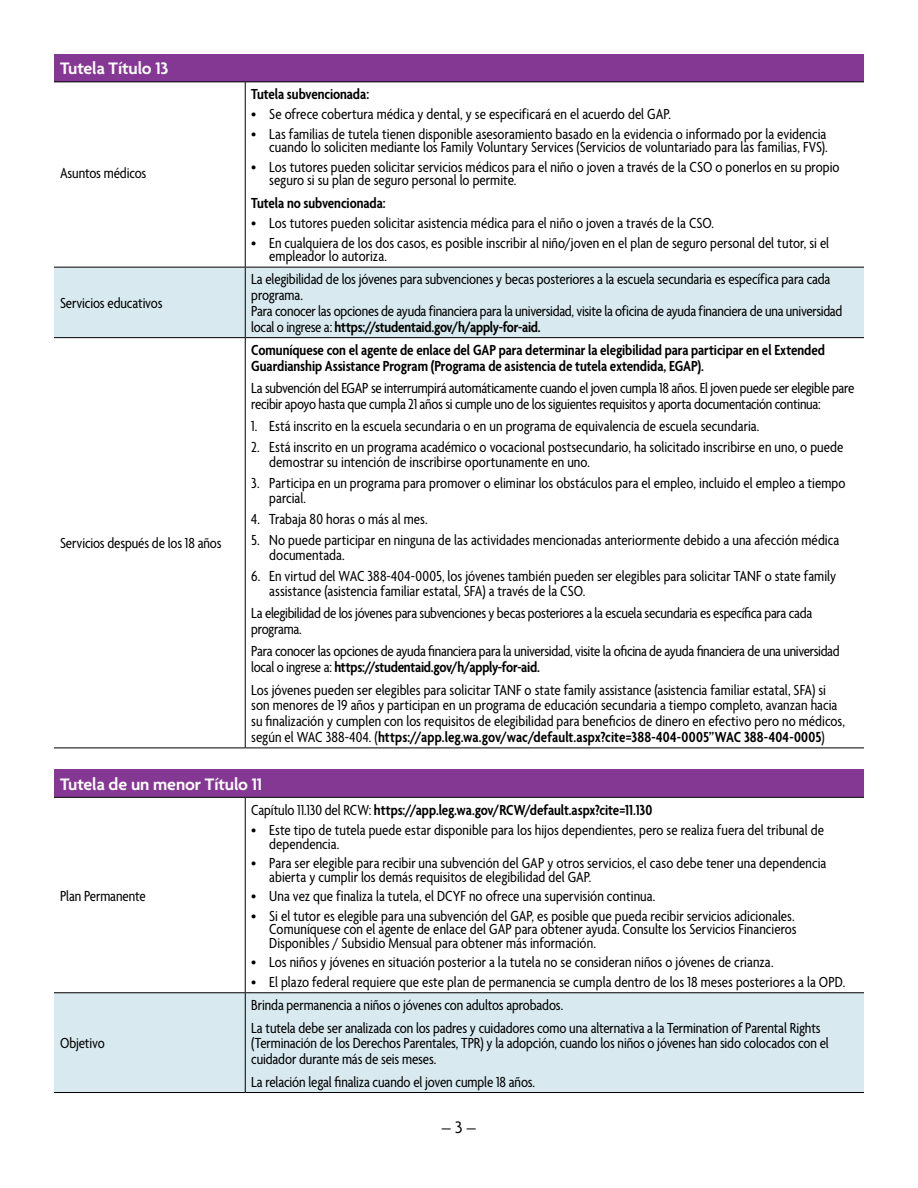
<style>
.page{position:relative;width:918px;height:1188px;background:#fff}
.page>*{position:absolute;margin:0;border:0;box-sizing:border-box;transform-origin:0 0}
.t1{font:600 18px "Agenda";letter-spacing:-.005em;color:#fff}
.t2{font:18px "Agenda";color:#000}
.t3{font:condensed 15.75px/13.5px "Agenda";color:#000}
.t4{font:condensed 15.75px/15.8px "Agenda";letter-spacing:-.02em;color:#000}
.t5{font:600 condensed 15.75px/15.8px "Agenda";letter-spacing:-.005em;color:#000}
.s1{font-size:16.5px}
.s2{font-weight:600}
.s3{font-weight:400}
</style>
<div class="page">
<div style="left:54px;top:54px;width:810px;height:28px;background:#853794"></div>
<div style="left:54px;top:268px;width:810px;height:69px;background:#d8e9ef"></div>
<hr style="left:54px;top:81px;width:191px;height:1px;background:#000">
<hr style="left:245px;top:81px;width:619px;height:1px;background:#000">
<hr style="left:245px;top:82px;width:1px;height:185px;background:#000">
<hr style="left:54px;top:267px;width:191px;height:1px;background:#000">
<hr style="left:245px;top:267px;width:619px;height:1px;background:#000">
<hr style="left:245px;top:268px;width:1px;height:69px;background:#000">
<hr style="left:54px;top:337px;width:191px;height:1px;background:#000">
<hr style="left:245px;top:337px;width:619px;height:1px;background:#000">
<hr style="left:245px;top:338px;width:1px;height:410px;background:#000">
<hr style="left:54px;top:748px;width:191px;height:1px;background:#000">
<hr style="left:245px;top:748px;width:619px;height:1px;background:#000">
<div style="left:54px;top:770px;width:810px;height:27px;background:#853794"></div>
<div style="left:54px;top:993px;width:810px;height:99px;background:#d8e9ef"></div>
<hr style="left:54px;top:797px;width:191px;height:1px;background:#000">
<hr style="left:245px;top:797px;width:619px;height:1px;background:#000">
<hr style="left:245px;top:798px;width:1px;height:194px;background:#000">
<hr style="left:54px;top:992px;width:191px;height:1px;background:#000">
<hr style="left:245px;top:993px;width:1px;height:99px;background:#000">
<hr style="left:245px;top:992px;width:619px;height:1px;background:#000">
<hr style="left:54px;top:1092px;width:191px;height:1px;background:#000">
<hr style="left:245px;top:1092px;width:619px;height:1px;background:#000">
<p class="t1" style="left:60px;top:59px;width:110px">Tutela Título 13</p>
<p class="t3" style="left:60px;top:167px;width:88px">Asuntos médicos</p>
<p class="t3" style="left:60px;top:297px;width:104px">Servicios educativos</p>
<p class="t5" style="left:251px;top:87px;width:119px">Tutela subvencionada:</p>
<p class="t3" style="left:251px;top:109px;width:421px"><span class="s1">•</span> Se ofrece cobertura médica y dental, y se especificará en el acuerdo del GAP.</p>
<p class="t3" style="left:251px;top:128px;width:578px;text-align:right"><span class="s1">•</span> Las familias de tutela tienen disponible asesoramiento basado en la evidencia o informado por la evidencia cuando lo soliciten mediante los Family Voluntary Services (Servicios de voluntariado para las familias, FVS).</p>
<p class="t3" style="left:269px;top:161px;width:572px;text-indent:-18px"><span class="s1">•</span> Los tutores pueden solicitar servicios médicos para el niño o joven a través de la CSO o ponerlos en su propio seguro si su plan de seguro personal lo permite.</p>
<p class="t5" style="left:251px;top:196px;width:136px">Tutela no subvencionada:</p>
<p class="t3" style="left:251px;top:217px;width:464px"><span class="s1">•</span> Los tutores pueden solicitar asistencia médica para el niño o joven a través de la CSO.</p>
<p class="t3" style="left:269px;top:237px;width:562px;text-indent:-18px"><span class="s1">•</span> En cualquiera de los dos casos, es posible inscribir al niño/joven en el plan de seguro personal del tutor, si el empleador lo autoriza.</p>
<p class="t3" style="left:251px;top:272px;width:593px;line-height:15.8px">La elegibilidad de los jóvenes para subvenciones y becas posteriores a la escuela secundaria es específica para cada programa.<br>Para conocer las opciones de ayuda financiera para la universidad, visite la oficina de ayuda financiera de una universidad local o ingrese a: <span class="s2">https://studentaid.gov/h/apply-for-aid.</span></p>
<p class="t5" style="left:251px;top:343px;width:575px">Comuníquese con el agente de enlace del GAP para determinar la elegibilidad para participar en el Extended<br>Guardianship Assistance Program (Programa de asistencia de tutela extendida, EGAP).</p>
<p class="t4" style="left:251px;top:381px;width:605px">La subvención del EGAP se interrumpirá automáticamente cuando el joven cumpla 18 años. El joven puede ser elegible pare recibir apoyo hasta que cumpla 21 años si cumple uno de los siguientes requisitos y aporta documentación continua:</p>
<p class="t3" style="left:251px;top:420px;width:510px">1. Está inscrito en la escuela secundaria o en un programa de equivalencia de escuela secundaria.</p>
<p class="t3" style="left:269px;top:440px;width:576px;line-height:15px;text-indent:-18px">2. Está inscrito en un programa académico o vocacional postsecundario, ha solicitado inscribirse en uno, o puede demostrar su intención de inscribirse oportunamente en uno.</p>
<p class="t3" style="left:269px;top:476px;width:578px;line-height:15px;text-indent:-18px">3. Participa en un programa para promover o eliminar los obstáculos para el empleo, incluido el empleo a tiempo parcial.</p>
<p class="t3" style="left:251px;top:513px;width:178px">4. Trabaja 80 horas o más al mes.</p>
<p class="t3" style="left:269px;top:533px;width:572px;line-height:15px;text-indent:-18px">5. No puede participar en ninguna de las actividades mencionadas anteriormente debido a una afección médica documentada.</p>
<p class="t3" style="left:269px;top:569px;width:568px;line-height:15px;text-indent:-18px">6. En virtud del WAC 388-404-0005, los jóvenes también pueden ser elegibles para solicitar TANF o state family assistance (asistencia familiar estatal, SFA) a través de la CSO.</p>
<p class="t4" style="left:251px;top:606px;width:562px">La elegibilidad de los jóvenes para subvenciones y becas posteriores a la escuela secundaria es específica para cada programa.</p>
<p class="t4" style="left:251px;top:644px;width:590px">Para conocer las opciones de ayuda financiera para la universidad, visite la oficina de ayuda financiera de una universidad local o ingrese a: <span class="s2">https://studentaid.gov/h/apply-for-aid.</span></p>
<p class="t3" style="left:251px;top:683px;width:595px;line-height:15.8px">Los jóvenes pueden ser elegibles para solicitar TANF o state family assistance (asistencia familiar estatal, SFA) si son menores de 19 años y participan en un programa de educación secundaria a tiempo completo, avanzan hacia su finalización y cumplen con los requisitos de elegibilidad para beneficios de dinero en efectivo pero no médicos, según el WAC 388-404. (<span class="s2">https://app.leg.wa.gov/wac/default.aspx?cite=388-404-0005”WAC 388-404-0005</span>)</p>
<p class="t1" style="left:60px;top:774px;width:204px">Tutela de un menor Título 11</p>
<p class="t3" style="left:60px;top:538px;width:163px">Servicios después de los 18 años</p>
<p class="t3" style="left:60px;top:890px;width:87px">Plan Permanente</p>
<p class="t3" style="left:60px;top:1037px;width:46px">Objetivo</p>
<p class="t5" style="left:251px;top:803px;width:403px"><span class="s3">Capítulo 11.130 del RCW:</span> https://app.leg.wa.gov/RCW/default.aspx?cite=11.130</p>
<p class="t3" style="left:269px;top:824px;width:556px;text-indent:-18px"><span class="s1">•</span> Este tipo de tutela puede estar disponible para los hijos dependientes, pero se realiza fuera del tribunal de dependencia.</p>
<p class="t3" style="left:269px;top:857px;width:559px;text-indent:-18px"><span class="s1">•</span> Para ser elegible para recibir una subvención del GAP y otros servicios, el caso debe tener una dependencia abierta y cumplir los demás requisitos de elegibilidad del GAP.</p>
<p class="t3" style="left:251px;top:890px;width:406px"><span class="s1">•</span> Una vez que finaliza la tutela, el DCYF no ofrece una supervisión continua.</p>
<p class="t3" style="left:269px;top:910px;width:529px;text-indent:-18px"><span class="s1">•</span> Si el tutor es elegible para una subvención del GAP, es posible que pueda recibir servicios adicionales.<br>Comuníquese con el agente de enlace del GAP para obtener ayuda. Consulte los Servicios Financieros<br>Disponibles / Subsidio Mensual para obtener más información.</p>
<p class="t3" style="left:251px;top:956px;width:524px"><span class="s1">•</span> Los niños y jóvenes en situación posterior a la tutela no se consideran niños o jóvenes de crianza.</p>
<p class="t3" style="left:251px;top:976px;width:596px"><span class="s1">•</span> El plazo federal requiere que este plan de permanencia se cumpla dentro de los 18 meses posteriores a la OPD.</p>
<p class="t3" style="left:251px;top:995px;width:571px;line-height:22.5px">Brinda permanencia a niños o jóvenes con adultos aprobados.<br>La tutela debe ser analizada con los padres y cuidadores como una alternativa a la Termination of Parental Rights</p>
<p class="t3" style="left:251px;top:1036px;width:579px;line-height:15.8px">(Terminación de los Derechos Parentales, TPR) y la adopción, cuando los niños o jóvenes han sido colocados con el cuidador durante más de seis meses.</p>
<p class="t3" style="left:251px;top:1076px;width:285px">La relación legal finaliza cuando el joven cumple 18 años.</p>
<p class="t2" style="left:442px;top:1118px;width:36px">– 3 –</p>
</div>
